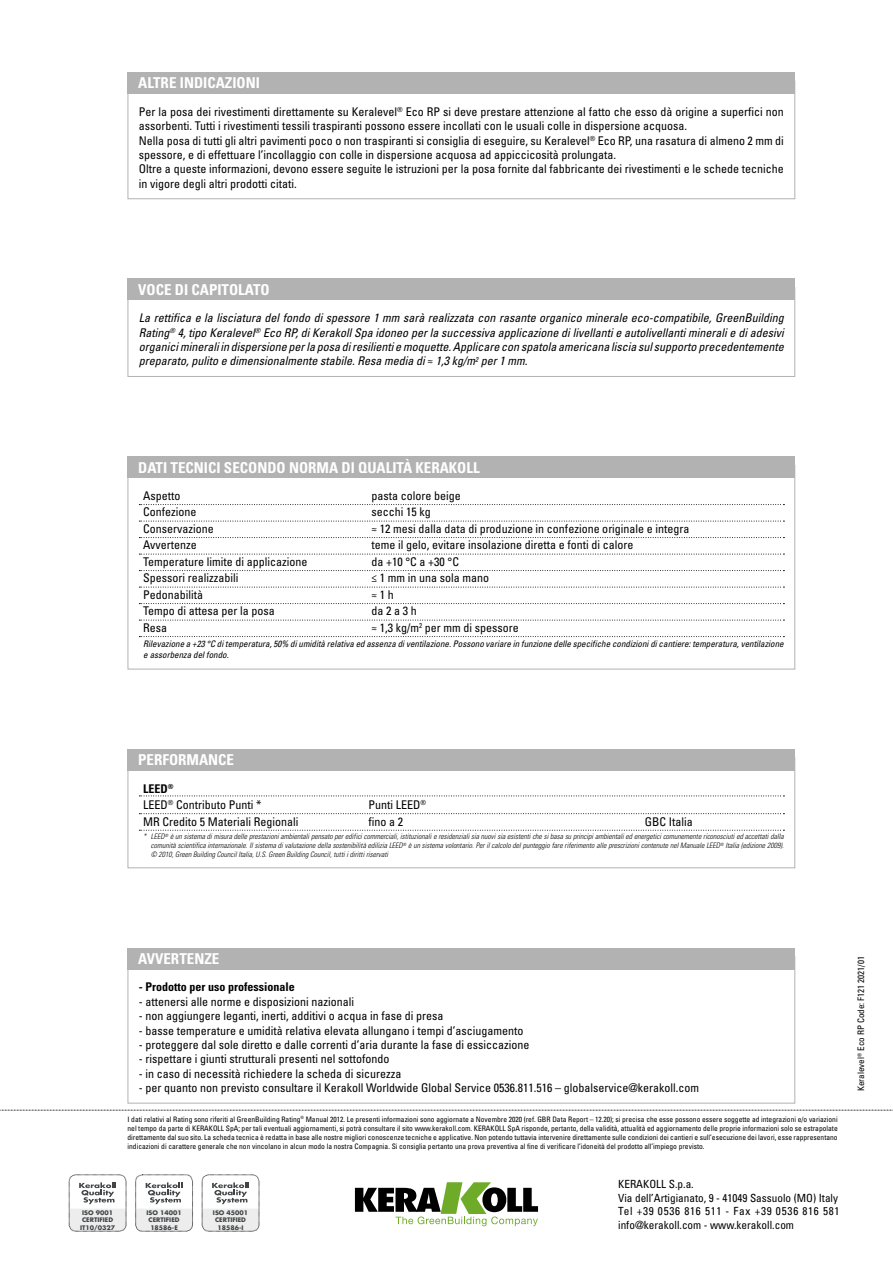
<style>
.page{position:relative;width:893px;height:1263px;background:#fff}
.page>*{position:absolute;margin:0;border:0;box-sizing:border-box;transform-origin:0 0}
.t1{font:700 condensed 15px "Univers LT Std";color:#fff}
.t2{font:condensed 12px/14.4px "Univers LT Std";color:#000}
.t3{font:italic condensed 12px/14.4px "Univers LT Std";color:#000;text-align:justify}
.t4{font:700 condensed 12px "Univers LT Std";color:#000}
.t5{font:condensed 11.25px/13.5px "Univers LT Std";color:#000}
.t6{font:italic condensed 9px/10.8px "Univers LT Std";color:#000}
.t7{font:condensed 9px "Univers LT Std";color:#000}
.t8{font:condensed 7.5px/9px "Univers LT Std";color:#000;text-align:justify}
.t9{font:italic 300 condensed 7.5px/9px "Univers LT Std";color:#000;text-align:justify}
.t10{font:700 6.15px/7.4px "Futura Std";color:#424446;text-align:center}
.s1{font-style:normal}
.s2{font-weight:700}
</style>
<div class="page">
<svg style="left:0;top:1110px;width:893px;height:1px"></svg>
<svg style="left:355px;top:1182px;width:183px;height:44px"></svg>
<div style="left:69px;top:1175px;width:57px;height:56px;border:1px dashed #000;border-radius:7px"></div>
<svg style="left:69px;top:1182px;width:57px;height:49px"></svg>
<div style="left:136px;top:1175px;width:57px;height:56px;border:1px dashed #000;border-radius:7px"></div>
<svg style="left:136px;top:1182px;width:57px;height:49px"></svg>
<div style="left:202px;top:1175px;width:57px;height:56px;border:1px dashed #000;border-radius:7px"></div>
<svg style="left:202px;top:1182px;width:57px;height:49px"></svg>
<div style="left:128px;top:81px;width:667px;height:118px;border:1px solid #b3b2b2"></div>
<div style="left:128px;top:72px;width:667px;height:22px;background:#b3b2b2"></div>
<div style="left:128px;top:287px;width:667px;height:90px;border:1px solid #b3b2b2"></div>
<div style="left:128px;top:279px;width:667px;height:21px;background:#b3b2b2"></div>
<div style="left:128px;top:948px;width:667px;height:21px;background:#b3b2b2"></div>
<svg style="left:139px;top:795px;width:645px;height:1px"></svg>
<svg style="left:139px;top:813px;width:645px;height:1px"></svg>
<svg style="left:139px;top:830px;width:645px;height:1px"></svg>
<div style="left:128px;top:758px;width:667px;height:110px;border:1px solid #b3b2b2"></div>
<div style="left:128px;top:749px;width:667px;height:21px;background:#b3b2b2"></div>
<svg style="left:139px;top:504px;width:645px;height:1px"></svg>
<svg style="left:139px;top:521px;width:645px;height:1px"></svg>
<svg style="left:139px;top:537px;width:645px;height:1px"></svg>
<svg style="left:139px;top:554px;width:645px;height:1px"></svg>
<svg style="left:139px;top:570px;width:645px;height:1px"></svg>
<svg style="left:139px;top:587px;width:645px;height:1px"></svg>
<svg style="left:139px;top:603px;width:645px;height:1px"></svg>
<svg style="left:139px;top:620px;width:645px;height:1px"></svg>
<svg style="left:139px;top:636px;width:645px;height:1px"></svg>
<div style="left:128px;top:456px;width:667px;height:22px;background:#b3b2b2"></div>
<p class="t1" style="left:138px;top:74px;width:123px">ALTRE INDICAZIONI</p>
<p class="t2" style="left:139px;top:104px;width:646px">Per la posa dei rivestimenti direttamente su Keralevel<sup>®</sup> Eco RP si deve prestare attenzione al fatto che esso dà origine a superfici non assorbenti. Tutti i rivestimenti tessili traspiranti possono essere incollati con le usuali colle in dispersione acquosa.<br>Nella posa di tutti gli altri pavimenti poco o non traspiranti si consiglia di eseguire, su Keralevel<sup>®</sup> Eco RP, una rasatura di almeno 2 mm di spessore, e di effettuare l’incollaggio con colle in dispersione acquosa ad appiccicosità prolungata.<br>Oltre a queste informazioni, devono essere seguite le istruzioni per la posa fornite dal fabbricante dei rivestimenti e le schede tecniche in vigore degli altri prodotti citati.</p>
<p class="t1" style="left:138px;top:280px;width:133px">VOCE DI CAPITOLATO</p>
<p class="t3" style="left:139px;top:311px;width:646px">La rettifica e la lisciatura del fondo di spessore 1 mm sarà realizzata con rasante organico minerale eco-compatibile, GreenBuilding Rating<sup>®</sup> 4, tipo Keralevel<sup>®</sup> Eco RP, di Kerakoll Spa idoneo per la successiva applicazione di livellanti e autolivellanti minerali e di adesivi organici minerali in dispersione per la posa di resilienti e moquette. Applicare con spatola americana liscia sul supporto precedentemente preparato, pulito e dimensionalmente stabile. Resa media di <span class="s1">≈</span> 1,3 kg/m<sup>2</sup> per 1 mm.</p>
<p class="t1" style="left:138px;top:458px;width:343px">DATI TECNICI SECONDO NORMA DI QUALITÀ KERAKOLL</p>
<p class="t2" style="left:143px;top:488px;width:39px">Aspetto</p>
<p class="t2" style="left:371px;top:488px;width:91px">pasta colore beige</p>
<p class="t2" style="left:143px;top:505px;width:55px">Confezione</p>
<p class="t2" style="left:371px;top:505px;width:61px">secchi 15 kg</p>
<p class="t2" style="left:143px;top:521px;width:72px">Conservazione</p>
<p class="t2" style="left:371px;top:521px;width:320px">≈ 12 mesi dalla data di produzione in confezione originale e integra</p>
<p class="t2" style="left:143px;top:538px;width:55px">Avvertenze</p>
<p class="t2" style="left:371px;top:538px;width:263px">teme il gelo, evitare insolazione diretta e fonti di calore</p>
<p class="t2" style="left:143px;top:554px;width:166px">Temperature limite di applicazione</p>
<p class="t2" style="left:371px;top:554px;width:89px">da +10 °C a +30 °C</p>
<p class="t2" style="left:143px;top:571px;width:97px">Spessori realizzabili</p>
<p class="t2" style="left:371px;top:571px;width:119px">≤ 1 mm in una sola mano</p>
<p class="t2" style="left:143px;top:587px;width:61px">Pedonabilità</p>
<p class="t2" style="left:371px;top:587px;width:24px">≈ 1 h</p>
<p class="t2" style="left:143px;top:604px;width:133px">Tempo di attesa per la posa</p>
<p class="t2" style="left:371px;top:604px;width:47px">da 2 a 3 h</p>
<p class="t2" style="left:143px;top:620px;width:25px">Resa</p>
<p class="t2" style="left:371px;top:620px;width:149px">≈ 1,3 kg/m<sup>2</sup> per mm di spessore</p>
<p class="t6" style="left:143px;top:638px;width:642px">Rilevazione a +23 °C di temperatura, 50% di umidità relativa ed assenza di ventilazione. Possono variare in funzione delle specifiche condizioni di cantiere: temperatura, ventilazione e assorbenza del fondo.</p>
<p class="t1" style="left:138px;top:751px;width:97px">PERFORMANCE</p>
<p class="t2" style="left:143px;top:780px;width:120px;line-height:16.5px"><span class="s2">LEED</span><sup>®<br></sup>LEED<sup>®</sup> Contributo Punti *</p>
<p class="t2" style="left:369px;top:797px;width:59px">Punti LEED<sup>®</sup></p>
<p class="t2" style="left:143px;top:814px;width:157px">MR Credito 5 Materiali Regionali</p>
<p class="t2" style="left:369px;top:814px;width:36px">fino a 2</p>
<p class="t2" style="left:645px;top:814px;width:49px">GBC Italia</p>
<p class="t9" style="left:151px;top:832px;width:634px;text-indent:-8px">* LEED<sup>®</sup> è un sistema di misura delle prestazioni ambientali pensato per edifici commerciali, istituzionali e residenziali sia nuovi sia esistenti che si basa su principi ambientali ed energetici comunemente riconosciuti ed accettati dalla comunità scientifica internazionale. Il sistema di valutazione della sostenibilità edilizia LEED<sup>®</sup> è un sistema volontario. Per il calcolo del punteggio fare riferimento alle prescrizioni contenute nel Manuale LEED<sup>®</sup> Italia (edizione 2009). © 2010, Green Building Council Italia, U.S. Green Building Council, tutti i diritti riservati</p>
<p class="t1" style="left:138px;top:949px;width:83px">AVVERTENZE</p>
<p class="t4" style="left:139px;top:980px;width:157px">- Prodotto per uso professionale</p>
<p class="t2" style="left:139px;top:994px;width:217px">- attenersi alle norme e disposizioni nazionali</p>
<p class="t2" style="left:139px;top:1008px;width:306px">- non aggiungere leganti, inerti, additivi o acqua in fase di presa</p>
<p class="t2" style="left:139px;top:1023px;width:386px">- basse temperature e umidità relativa elevata allungano i tempi d’asciugamento</p>
<p class="t2" style="left:139px;top:1037px;width:392px">- proteggere dal sole diretto e dalle correnti d’aria durante la fase di essiccazione</p>
<p class="t2" style="left:139px;top:1052px;width:252px">- rispettare i giunti strutturali presenti nel sottofondo</p>
<p class="t2" style="left:139px;top:1066px;width:264px">- in caso di necessità richiedere la scheda di sicurezza</p>
<p class="t2" style="left:139px;top:1080px;width:562px">- per quanto non previsto consultare il Kerakoll Worldwide Global Service 0536.811.516 – globalservice@kerakoll.com</p>
<p class="t8" style="left:128px;top:1114px;width:712px">I dati relativi al Rating sono riferiti al GreenBuilding Rating<sup>®</sup> Manual 2012. Le presenti informazioni sono aggiornate a Novembre 2020 (ref. GBR Data Report – 12.20); si precisa che esse possono essere soggette ad integrazioni e/o variazioni nel tempo da parte di KERAKOLL SpA; per tali eventuali aggiornamenti, si potrà consultare il sito www.kerakoll.com. KERAKOLL SpA risponde, pertanto, della validità, attualità ed aggiornamento delle proprie informazioni solo se estrapolate direttamente dal suo sito. La scheda tecnica è redatta in base alle nostre migliori conoscenze tecniche e applicative. Non potendo tuttavia intervenire direttamente sulle condizioni dei cantieri e sull’esecuzione dei lavori, esse rappresentano indicazioni di carattere generale che non vincolano in alcun modo la nostra Compagnia. Si consiglia pertanto una prova preventiva al fine di verificare l’idoneità del prodotto all’impiego previsto.</p>
<p class="t10" style="left:80px;top:1209px;width:36px">ISO 9001<br>CERTIFIED<br>IT10/0327</p>
<p class="t10" style="left:146px;top:1209px;width:37px">ISO 14001<br>CERTIFIED<br>18586-E</p>
<p class="t10" style="left:213px;top:1209px;width:37px">ISO 45001<br>CERTIFIED<br>18586-I</p>
<p class="t5" style="left:618px;top:1177px;width:223px">KERAKOLL S.p.a.<br>Via dell’Artigianato, 9 - 41049 Sassuolo (MO) Italy Tel +39 0536 816 511 - Fax +39 0536 816 581 info@kerakoll.com - www.kerakoll.com</p>
<p class="t7" style="left:855px;top:1091px;width:136px;rotate:-90deg">Keralevel<sup>®</sup> Eco RP Code: F121 2021/01</p>
</div>
